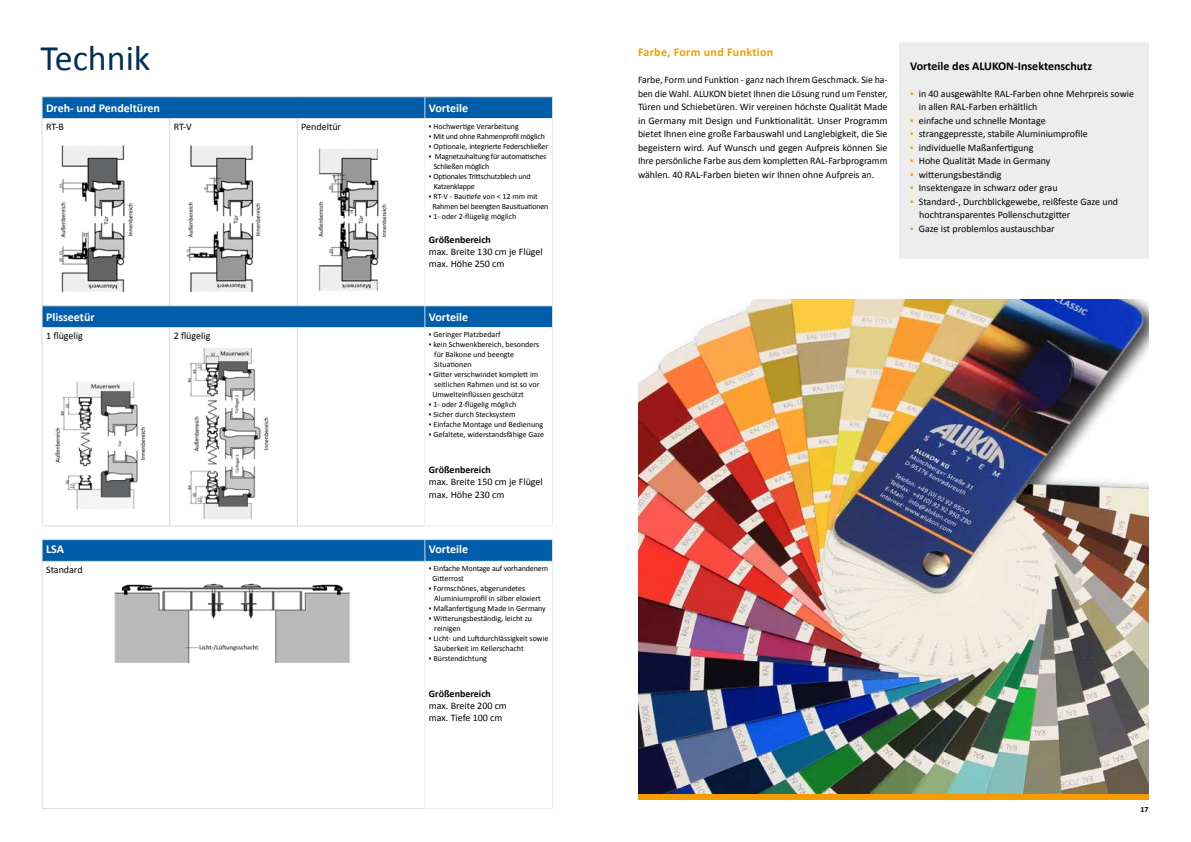
<style>
.page{position:relative;width:1191px;height:842px;background:#fff}
.page>*{position:absolute;margin:0;border:0;box-sizing:border-box;transform-origin:0 0}
.t1{font:36px "Calibri";color:#00305d}
.t2{font:700 12px "Calibri";color:#fff}
.t3{font:700 12px "Calibri";color:#000}
.t4{font:700 12px "Calibri";letter-spacing:.025em;color:#f59c00}
.t5{font:10px/13.5px "Calibri";color:#000}
.t6{font:700 10px "Calibri";color:#000}
.t7{font:8px/10px "Calibri";color:#000}
.t8{font:8px/10px "Calibri";letter-spacing:-.025em;color:#000}
.t9{font:700 8px "Calibri";color:#000}
.s1{color:#f59c00}
</style>
<div class="page">
<img style="left:638px;top:299px;width:510px;height:495px">
<div style="left:638px;top:794px;width:510px;height:5px;background:#f59c00"></div>
<div style="left:42px;top:306px;width:511px;height:21px;background:#005da9"></div>
<hr style="left:42px;top:327px;width:128px;height:1px;background:#dadada">
<hr style="left:42px;top:328px;width:1px;height:198px;background:#dadada">
<hr style="left:170px;top:327px;width:127px;height:1px;background:#dadada">
<hr style="left:169px;top:328px;width:1px;height:198px;background:#dadada">
<hr style="left:297px;top:327px;width:127px;height:1px;background:#dadada">
<hr style="left:297px;top:328px;width:1px;height:198px;background:#dadada">
<hr style="left:42px;top:526px;width:128px;height:1px;background:#dadada">
<hr style="left:170px;top:526px;width:127px;height:1px;background:#dadada">
<hr style="left:297px;top:526px;width:127px;height:1px;background:#dadada">
<hr style="left:424px;top:327px;width:129px;height:1px;background:#ededed">
<hr style="left:424px;top:328px;width:1px;height:198px;background:#ededed">
<hr style="left:552px;top:328px;width:1px;height:198px;background:#ededed">
<hr style="left:424px;top:526px;width:129px;height:1px;background:#ededed">
<div style="left:42px;top:97px;width:511px;height:21px;background:#005da9"></div>
<hr style="left:42px;top:118px;width:128px;height:1px;background:#dadada">
<hr style="left:42px;top:119px;width:1px;height:186px;background:#dadada">
<hr style="left:170px;top:118px;width:127px;height:1px;background:#dadada">
<hr style="left:169px;top:119px;width:1px;height:186px;background:#dadada">
<hr style="left:297px;top:118px;width:127px;height:1px;background:#dadada">
<hr style="left:297px;top:119px;width:1px;height:186px;background:#dadada">
<hr style="left:42px;top:305px;width:128px;height:1px;background:#dadada">
<hr style="left:170px;top:305px;width:127px;height:1px;background:#dadada">
<hr style="left:297px;top:305px;width:127px;height:1px;background:#dadada">
<hr style="left:424px;top:118px;width:129px;height:1px;background:#ededed">
<hr style="left:424px;top:119px;width:1px;height:186px;background:#ededed">
<hr style="left:552px;top:119px;width:1px;height:186px;background:#ededed">
<hr style="left:424px;top:305px;width:129px;height:1px;background:#ededed">
<img style="left:55px;top:381px;width:91px;height:128px">
<img style="left:187px;top:347px;width:82px;height:173px">
<hr style="left:42px;top:539px;width:383px;height:1px;background:#dadada">
<hr style="left:425px;top:539px;width:128px;height:1px;background:#dadada">
<svg style="left:42px;top:540px;width:511px;height:21px;background:#035fa9"></svg>
<hr style="left:42px;top:561px;width:382px;height:1px;background:#dadada">
<hr style="left:42px;top:562px;width:1px;height:246px;background:#dadada">
<hr style="left:42px;top:808px;width:382px;height:1px;background:#dadada">
<hr style="left:424px;top:561px;width:129px;height:1px;background:#ededed">
<hr style="left:424px;top:562px;width:1px;height:246px;background:#ededed">
<hr style="left:552px;top:562px;width:1px;height:246px;background:#ededed">
<hr style="left:424px;top:808px;width:129px;height:1px;background:#ededed">
<img style="left:114px;top:583px;width:237px;height:81px">
<img style="left:59px;top:145px;width:74px;height:148px">
<img style="left:186px;top:145px;width:75px;height:148px">
<img style="left:318px;top:148px;width:69px;height:143px">
<div style="left:899px;top:43px;width:249px;height:216px;background:#ededed"></div>
<h1 class="t1" style="left:40px;top:33px;width:111px">Technik</h1>
<p class="t2" style="left:46px;top:100px;width:115px">Dreh- und Pendeltüren</p>
<p class="t2" style="left:429px;top:100px;width:41px">Vorteile</p>
<p class="t5" style="left:46px;top:120px;width:19px">RT-B</p>
<p class="t5" style="left:174px;top:120px;width:20px">RT-V</p>
<p class="t5" style="left:301px;top:120px;width:41px">Pendeltür</p>
<p class="t7" style="left:429px;top:121px;width:91px">▪ Hochwertige Verarbeitung</p>
<p class="t8" style="left:429px;top:131px;width:117px">▪ Mit und ohne Rahmenprofil möglich</p>
<p class="t8" style="left:429px;top:141px;width:121px">▪ Optionale, integrierte Federschließer</p>
<p class="t8" style="left:434px;top:151px;width:114px;text-indent:-5px">▪ Magnetzuhaltung für automatisches<br>Schließen möglich</p>
<p class="t8" style="left:434px;top:171px;width:98px;text-indent:-5px">▪ Optionales Trittschutzblech und<br>Katzenklappe</p>
<p class="t8" style="left:432px;top:191px;width:117px;text-indent:-4px">▪ RT-V - Bautiefe von &lt; 12 mm mit<br>Rahmen bei beengten Bausituationen</p>
<p class="t7" style="left:429px;top:211px;width:89px">▪ 1- oder 2-flügelig möglich</p>
<p class="t6" style="left:429px;top:232px;width:64px">Größenbereich</p>
<p class="t5" style="left:429px;top:245px;width:115px;line-height:12px">max. Breite 130 cm je Flügel max. Höhe 250 cm</p>
<p class="t2" style="left:46px;top:309px;width:50px">Plisseetür</p>
<p class="t2" style="left:429px;top:309px;width:41px">Vorteile</p>
<p class="t5" style="left:46px;top:329px;width:38px">1 flügelig</p>
<p class="t5" style="left:174px;top:329px;width:38px">2 flügelig</p>
<p class="t7" style="left:429px;top:330px;width:73px">▪ Geringer Platzbedarf</p>
<p class="t7" style="left:434px;top:340px;width:106px;text-indent:-5px">▪ kein Schwenkbereich, besonders für Balkone und beengte<br>Situationen</p>
<p class="t7" style="left:432px;top:370px;width:108px;text-indent:-4px">▪ Gitter verschwindet komplett im seitlichen Rahmen und ist so vor<br>Umwelteinflüssen geschützt</p>
<p class="t7" style="left:429px;top:400px;width:89px">▪ 1- oder 2-flügelig möglich</p>
<p class="t7" style="left:429px;top:410px;width:88px">▪ Sicher durch Stecksystem</p>
<p class="t7" style="left:429px;top:420px;width:116px">▪ Einfache Montage und Bedienung</p>
<p class="t7" style="left:429px;top:430px;width:117px">▪ Gefaltete, widerstandsfähige Gaze</p>
<p class="t6" style="left:429px;top:463px;width:64px">Größenbereich</p>
<p class="t5" style="left:429px;top:476px;width:115px;line-height:12px">max. Breite 150 cm je Flügel max. Höhe 230 cm</p>
<p class="t2" style="left:46px;top:540px;width:19px">LSA</p>
<p class="t2" style="left:429px;top:540px;width:41px">Vorteile</p>
<p class="t5" style="left:46px;top:562px;width:38px">Standard</p>
<p class="t7" style="left:432px;top:563px;width:117px;text-indent:-4px">▪ Einfache Montage auf vorhandenem<br>Gitterrost</p>
<p class="t7" style="left:434px;top:583px;width:108px;text-indent:-5px">▪ Formschönes, abgerundetes<br>Aluminiumprofil in silber eloxiert</p>
<p class="t7" style="left:429px;top:603px;width:118px">▪ Maßanfertigung Made in Germany</p>
<p class="t7" style="left:434px;top:613px;width:99px;text-indent:-5px">▪ Witterungsbeständig, leicht zu reinigen</p>
<p class="t7" style="left:434px;top:633px;width:116px;text-indent:-5px">▪ Licht- und Luftdurchlässigkeit sowie<br>Sauberkeit im Kellerschacht</p>
<p class="t7" style="left:429px;top:653px;width:60px">▪ Bürstendichtung</p>
<p class="t6" style="left:429px;top:687px;width:64px">Größenbereich</p>
<p class="t5" style="left:429px;top:700px;width:80px;line-height:12px">max. Breite 200 cm max. Tiefe 100 cm</p>
<p class="t4" style="left:638px;top:44px;width:137px">Farbe, Form und Funktion</p>
<p class="t5" style="left:638px;top:73px;width:251px;text-align:justify">Farbe, Form und Funktion - ganz nach Ihrem Geschmack. Sie ha&shy;ben die Wahl. ALUKON bietet Ihnen die Lösung rund um Fenster, Türen und Schiebetüren. Wir vereinen höchste Qualität Made in Germany mit Design und Funktionalität. Unser Programm bietet Ihnen eine große Farbauswahl und Langlebigkeit, die Sie begeistern wird. Auf Wunsch und gegen Aufpreis können Sie Ihre persönliche Farbe aus dem kompletten RAL-Farbprogramm wählen. 40 RAL-Farben bieten wir Ihnen ohne Aufpreis an.</p>
<p class="t3" style="left:910px;top:57px;width:183px">Vorteile des ALUKON-Insektenschutz</p>
<p class="t5" style="left:918px;top:86px;width:217px;text-indent:-8px"><span class="s1">▪</span> in 40 ausgewählte RAL-Farben ohne Mehrpreis sowie in allen RAL-Farben erhältlich</p>
<p class="t5" style="left:910px;top:113px;width:137px"><span class="s1">▪</span> einfache und schnelle Montage</p>
<p class="t5" style="left:910px;top:127px;width:179px"><span class="s1">▪</span> stranggepresste, stabile Aluminiumprofile</p>
<p class="t5" style="left:910px;top:140px;width:125px"><span class="s1">▪</span> individuelle Maßanfertigung</p>
<p class="t5" style="left:910px;top:154px;width:142px"><span class="s1">▪</span> Hohe Qualität Made in Germany</p>
<p class="t5" style="left:910px;top:167px;width:93px"><span class="s1">▪</span> witterungsbeständig</p>
<p class="t5" style="left:910px;top:181px;width:149px"><span class="s1">▪</span> Insektengaze in schwarz oder grau</p>
<p class="t5" style="left:919px;top:194px;width:200px;text-indent:-9px"><span class="s1">▪</span> Standard-, Durchblickgewebe, reißfeste Gaze und hochtransparentes Pollenschutzgitter</p>
<p class="t5" style="left:910px;top:221px;width:146px"><span class="s1">▪</span> Gaze ist problemlos austauschbar</p>
<p class="t9" style="left:1140px;top:804px;width:10px">17</p>
</div>
